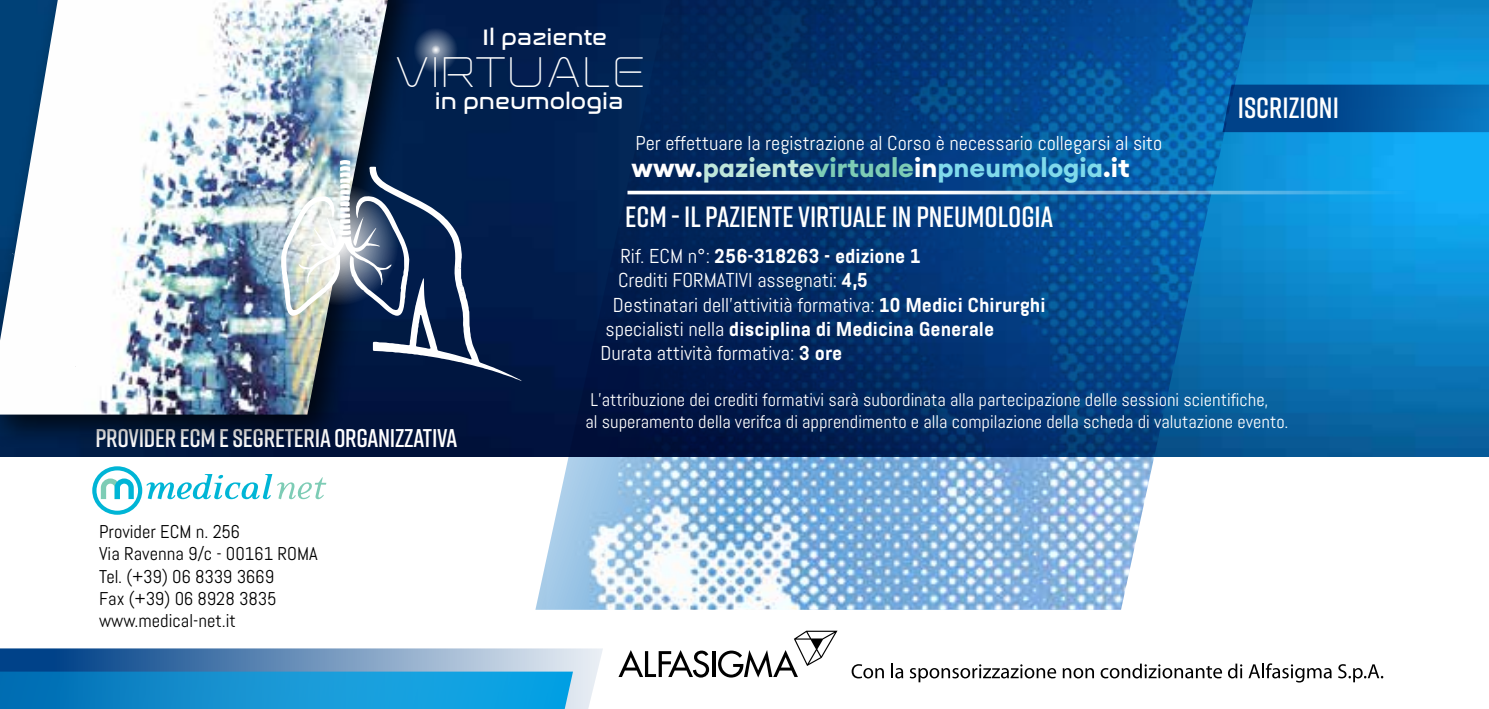
<style>
.page{position:relative;width:1489px;height:709px;background:#fff}
.page>*{position:absolute;margin:0;border:0;box-sizing:border-box;transform-origin:0 0}
.t1{font:300 40.75px "Ronduit Capitals";color:#fff}
.t2{font:600 29.25px "Rift";color:#fff}
.t3{font:700 26.5px "Euclid Circular A";color:#80daeb}
.t4{font:600 25.5px "Rift";letter-spacing:-.01em;color:#fff}
.t5{font:23px "Nasalization Rg";color:#fff}
.t6{font:20px "Abel Pro";color:#fff}
.t7{font:700 20px "Abel Pro";color:#fff}
.t8{font:18.5px/22.2px "Abel Pro";color:#000}
.t9{font:18.25px/22px "Abel Pro";color:#fff}
.s1{color:#fff}
.s2{color:#bee6da}
.s3{color:#7dccb5}
.s4{font-weight:400}
.s5{font-weight:700}
</style>
<div class="page">
<img style="left:0;top:0;width:1488px;height:456px">
<svg style="left:92px;top:466px;width:234px;height:49px"></svg>
<svg style="left:1253px;top:85px;width:235px;height:47px;background:#02549b"></svg>
<svg style="left:0;top:648px;width:603px;height:61px;background:#3a94c9"></svg>
<div style="left:0;top:0;width:426px;height:449px;background:#000;opacity:.75"></div>
<img style="left:0;top:0;width:388px;height:414px">
<img style="left:535px;top:0;width:718px;height:610px">
<svg style="left:15px;top:272px;width:5px;height:11px"></svg>
<svg style="left:10px;top:253px;width:5px;height:3px"></svg>
<svg style="left:281px;top:160px;width:240px;height:221px;background:#2d4466"></svg>
<svg style="left:273px;top:177px;width:130px;height:133px"></svg>
<hr style="left:627px;top:191px;width:861px;height:3px;background:#fff">
<svg style="left:851px;top:664px;width:32px;height:14px"></svg>
<svg style="left:891px;top:663px;width:12px;height:15px"></svg>
<svg style="left:909px;top:664px;width:147px;height:18px"></svg>
<svg style="left:1062px;top:668px;width:31px;height:10px"></svg>
<svg style="left:1100px;top:663px;width:121px;height:15px"></svg>
<svg style="left:1228px;top:663px;width:14px;height:15px"></svg>
<svg style="left:1248px;top:663px;width:83px;height:19px"></svg>
<svg style="left:1338px;top:664px;width:45px;height:18px"></svg>
<svg style="left:618px;top:650px;width:91px;height:27px"></svg>
<hr style="left:712px;top:651px;width:3px;height:26px;background:#000">
<svg style="left:718px;top:630px;width:119px;height:47px"></svg>
<svg style="left:411px;top:25px;width:48px;height:50px;background:#2d466b"></svg>
<svg style="left:430px;top:44px;width:10px;height:11px"></svg>
<p class="t5" style="left:482px;top:16px;width:126px">Il paziente</p>
<h1 class="t1" style="left:394px;top:47px;width:253px">VIRTUALE</h1>
<p class="t5" style="left:435px;top:80px;width:190px">in pneumologia</p>
<p class="t6" style="left:635px;top:130px;width:528px">Per effettuare la registrazione al Corso è necessario collegarsi al sito</p>
<h3 class="t3" style="left:631px;top:151px;width:499px"><span class="s1">www.</span><span class="s2">paziente</span><span class="s3">virtuale</span><span class="s1">in</span>pneumologia<span class="s1">.it</span></h3>
<h2 class="t2" style="left:1237px;top:87px;width:103px">ISCRIZIONI</h2>
<h3 class="t4" style="left:95px;top:420px;width:363px">PROVIDER ECM E SEGRETERIA ORGANIZZATIVA</h3>
<p class="t8" style="left:99px;top:520px;width:220px">Provider ECM n. 256<br>Via Ravenna 9/c - 00161 ROMA<br>Tel. (+39) 06 8339 3669<br>Fax (+39) 06 8928 3835 www.medical-net.it</p>
<h2 class="t2" style="left:625px;top:196px;width:429px">ECM - IL PAZIENTE VIRTUALE IN PNEUMOLOGIA</h2>
<p class="t7" style="left:620px;top:242px;width:301px"><span class="s4">Rif. ECM n°:</span> 256-318263 - edizione 1</p>
<p class="t6" style="left:618px;top:268px;width:252px">Crediti FORMATIVI assegnati: <span class="s5">4,5</span></p>
<p class="t6" style="left:613px;top:292px;width:434px">Destinatari dell’attivitià formativa: <span class="s5">10 Medici Chirurghi</span></p>
<p class="t7" style="left:605px;top:315px;width:390px"><span class="s4">specialisti nella</span> disciplina di Medicina Generale</p>
<p class="t6" style="left:600px;top:340px;width:243px">Durata attività formativa: <span class="s5">3 ore</span></p>
<p class="t9" style="left:585px;top:388px;width:704px">L’attribuzione dei crediti formativi sarà subordinata alla partecipazione delle sessioni scientifiche,<br>al superamento della verifca di apprendimento e alla compilazione della scheda di valutazione evento.</p>
</div>
